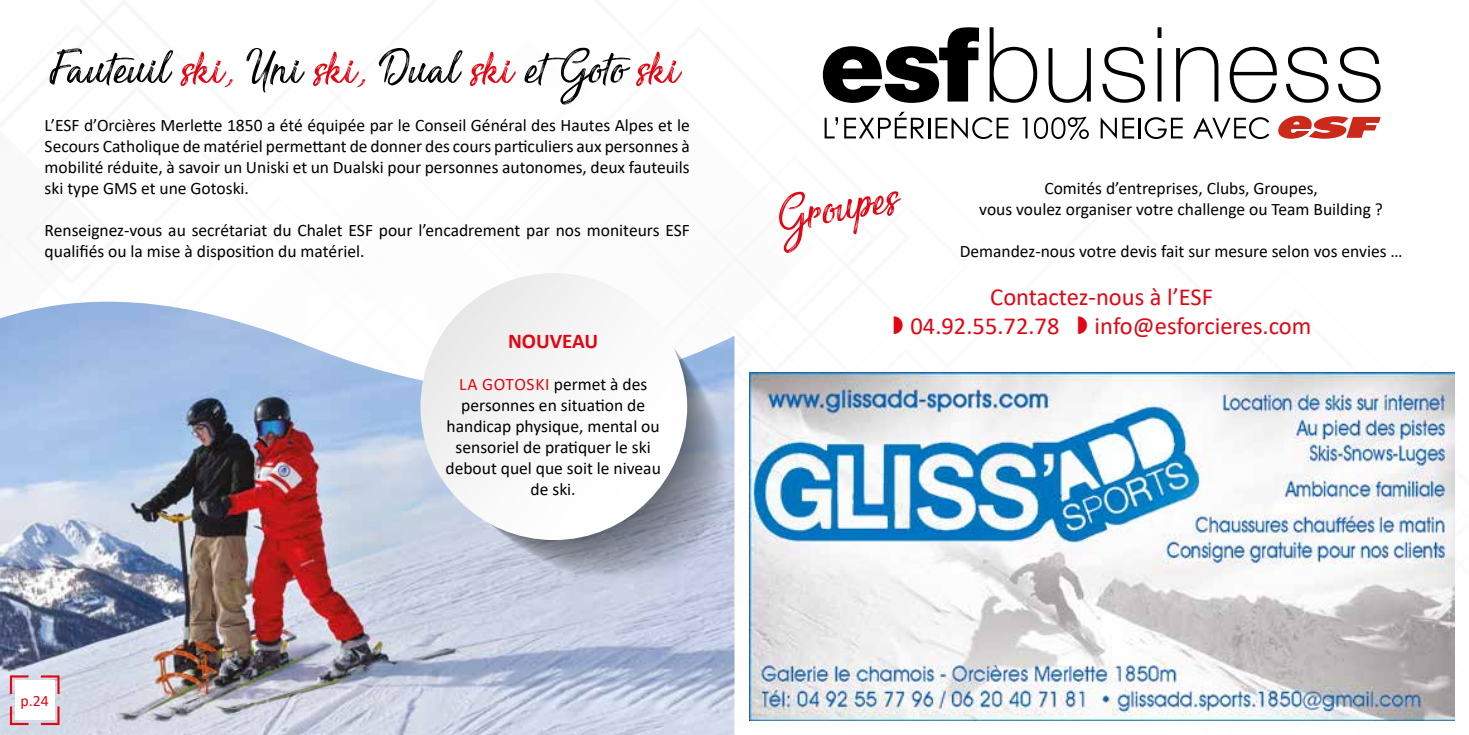
<style>
.page{position:relative;width:1469px;height:735px;background:#fff}
.page>*{position:absolute;margin:0;border:0;box-sizing:border-box;transform-origin:0 0}
.t1{font:63px "Sensations and Qualities";color:#e10613}
.t2{font:61.25px "Sensations and Qualities";color:#000}
.t3{font:24.5px/29.4px "Calibri";color:#e10613}
.t4{font:700 21px "Calibri";color:#e10613}
.t5{font:17.5px/21px "Calibri";color:#000;text-align:center}
.t6{font:15.75px "Calibri";color:#e10613}
.s1{color:#e10613}
</style>
<div class="page">
<img style="left:0;top:0;width:1455px;height:734px">
<h2 class="t2" style="left:50px;top:39px;width:634px">Fauteuil <span class="s1">ski,</span> Uni <span class="s1">ski,</span> Dual <span class="s1">ski</span> et Goto <span class="s1">ski</span></h2>
<p class="t5" style="left:45px;top:114px;width:646px;text-align:justify">L’ESF d’Orcières Merlette 1850 a été équipée par le Conseil Général des Hautes Alpes et le Secours Catholique de matériel permettant de donner des cours particuliers aux personnes à mobilité réduite, à savoir un Uniski et un Dualski pour personnes autonomes, deux fauteuils ski type GMS et une Gotoski.</p>
<p class="t5" style="left:45px;top:219px;width:646px;text-align:left">Renseignez-vous au secrétariat du Chalet ESF pour l’encadrement par nos moniteurs ESF qualifiés ou la mise à disposition du matériel.</p>
<p class="t6" style="left:21px;top:689px;width:30px">p.24</p>
<p class="t4" style="left:508px;top:326px;width:92px">NOUVEAU</p>
<p class="t5" style="left:445px;top:373px;width:217px"><span class="s1">LA GOTOSKI</span> permet à des personnes en situation de handicap physique, mental ou sensoriel de pratiquer le ski debout quel que soit le niveau de ski.</p>
<p class="t5" style="left:979px;top:177px;width:405px">Comités d’entreprises, Clubs, Groupes,<br>vous voulez organiser votre challenge ou Team Building ?</p>
<p class="t5" style="left:959px;top:240px;width:444px">Demandez-nous votre devis fait sur mesure selon vos envies …</p>
<h3 class="t3" style="left:910px;top:281px;width:304px;text-indent:80px">Contactez-nous à l’ESF<br>04.92.55.72.78</h3>
<h1 class="t1" style="left:773px;top:187px;width:125px;rotate:-10deg">Groupes</h1>
<h3 class="t3" style="left:1094px;top:310px;width:218px">info@esforcieres.com</h3>
</div>
